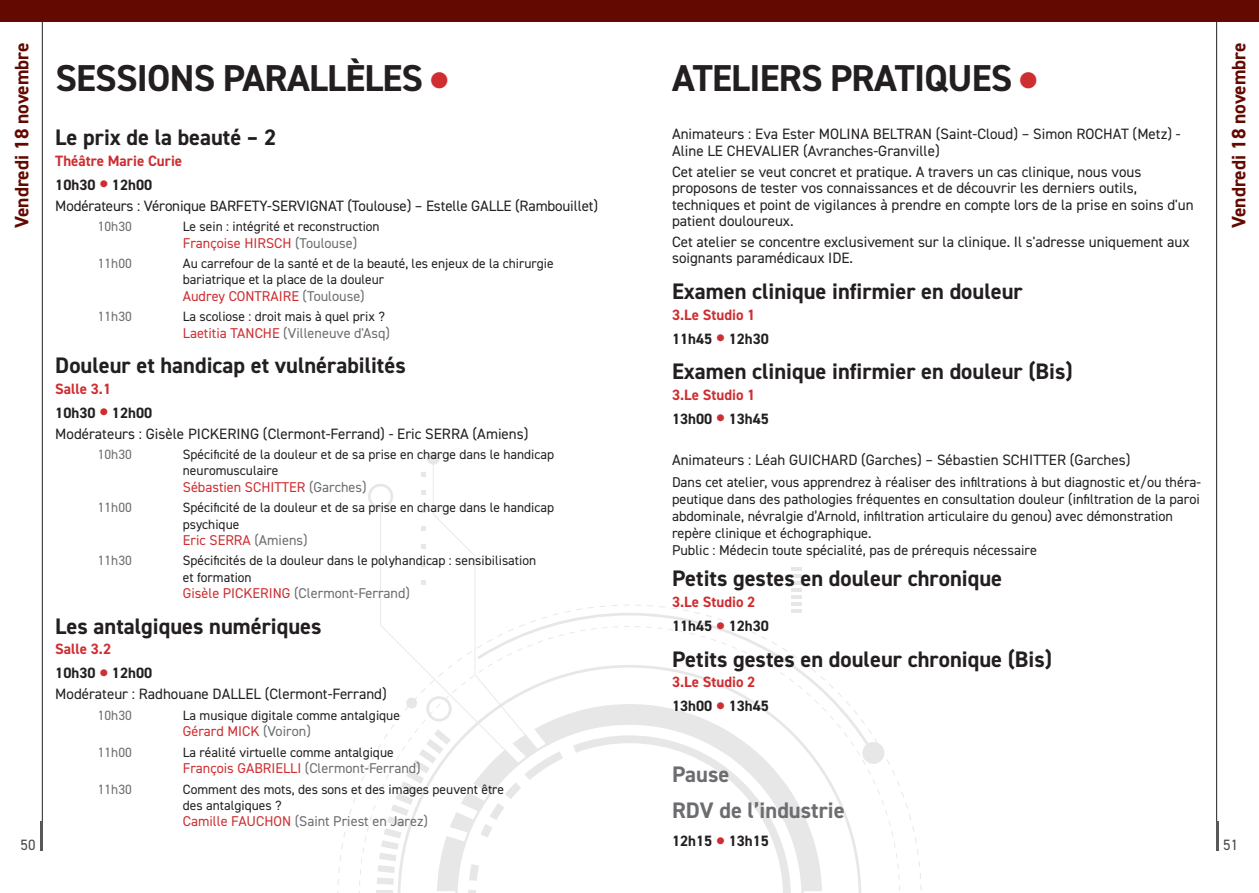
<style>
.page{position:relative;width:1259px;height:893px;background:#fff}
.page>*{position:absolute;margin:0;border:0;box-sizing:border-box;transform-origin:0 0}
.t1{font:700 37.5px "DIN2014";letter-spacing:-.02em;color:#231f20}
.t2{font:700 22.5px "DIN2014";color:#231f20}
.t3{font:700 22.5px/35.5px "DIN2014";color:#6c6d70}
.t4{font:700 19.5px "DIN2014";color:#640901}
.t5{font:15px/16.5px "DIN2014";color:#231f20}
.t6{font:700 15px/24px "DIN2014";color:#ce2e31}
.t7{font:700 15px/24px "DIN2014";color:#231f20}
.t8{font:15px "DIN2014";color:#4b4c4d}
.t9{font:14.25px/17.1px "DIN2014";color:#231f20}
.t10{font:14.25px "DIN2014";color:#6c6d70}
.t11{font:14.25px "DIN2014";color:#ce2e31}
.t12{font:13.5px/16.2px "DIN2014";color:#231f20}
.t13{font:13.5px "DIN2014";color:#6c6d70}
.s1{color:#ce2e31}
.s2{color:#231f20}
.s3{font-size:30px}
.s4{color:#6c6d70}
.s5{font-size:30px;color:#ce2e31}
</style>
<div class="page">
<hr style="left:1216px;top:0;width:1px;height:850px;background:#231f20">
<hr style="left:1216px;top:821px;width:3px;height:29px;background:#57585a">
<hr style="left:42px;top:0;width:1px;height:850px;background:#231f20">
<hr style="left:40px;top:821px;width:3px;height:29px;background:#57585a">
<div style="left:0;top:0;width:1259px;height:21px;background:#640901"></div>
<svg style="left:337px;top:605px;width:584px;height:288px"></svg>
<div style="left:427px;top:452px;width:13px;height:13px;background:#e7e7e7;border-radius:50%"></div>
<div style="left:862px;top:742px;width:22px;height:22px;background:#e7e7e7;border-radius:50%"></div>
<svg style="left:791px;top:567px;width:11px;height:45px"></svg>
<svg style="left:563px;top:704px;width:259px;height:187px"></svg>
<svg style="left:368px;top:465px;width:195px;height:428px"></svg>
<h3 class="t4" style="left:9px;top:228px;width:187px;rotate:-90deg">Vendredi 18 novembre</h3>
<h3 class="t4" style="left:1225px;top:228px;width:187px;rotate:-90deg">Vendredi 18 novembre</h3>
<h1 class="t1" style="left:55px;top:53px;width:394px">SESSIONS PARALLÈLES <span class="s1">●</span></h1>
<h2 class="t2" style="left:55px;top:122px;width:222px">Le prix de la beauté – 2</h2>
<p class="t6" style="left:55px;top:148px;width:128px">Théâtre Marie Curie<br><span class="s2">10h30</span> <span class="s3">•</span> <span class="s2">12h00</span></p>
<p class="t5" style="left:55px;top:197px;width:544px">Modérateurs : Véronique BARFETY-SERVIGNAT (Toulouse) – Estelle GALLE (Rambouillet)</p>
<p class="t13" style="left:98px;top:218px;width:36px">10h30</p>
<p class="t12" style="left:183px;top:218px;width:198px">Le sein : intégrité et reconstruction</p>
<p class="t11" style="left:183px;top:234px;width:176px">Françoise HIRSCH <span class="s4">(Toulouse)</span></p>
<p class="t13" style="left:98px;top:255px;width:36px">11h00</p>
<p class="t12" style="left:183px;top:255px;width:372px">Au carrefour de la santé et de la beauté, les enjeux de la chirurgie bariatrique et la place de la douleur</p>
<p class="t11" style="left:183px;top:287px;width:183px">Audrey CONTRAIRE <span class="s4">(Toulouse)</span></p>
<p class="t13" style="left:98px;top:308px;width:36px">11h30</p>
<p class="t12" style="left:183px;top:308px;width:203px">La scoliose : droit mais à quel prix ?</p>
<p class="t10" style="left:183px;top:324px;width:209px"><span class="s1">Laetitia TANCHE</span> (Villeneuve d'Asq)</p>
<h2 class="t2" style="left:55px;top:350px;width:352px">Douleur et handicap et vulnérabilités</h2>
<p class="t7" style="left:55px;top:377px;width:98px"><span class="s1">Salle 3.1<br></span>10h30 <span class="s5">•</span> 12h00</p>
<p class="t5" style="left:55px;top:425px;width:475px">Modérateurs : Gisèle PICKERING (Clermont-Ferrand) - Eric SERRA (Amiens)</p>
<p class="t13" style="left:98px;top:446px;width:36px">10h30</p>
<p class="t12" style="left:183px;top:446px;width:373px">Spécificité de la douleur et de sa prise en charge dans le handicap neuromusculaire</p>
<p class="t11" style="left:183px;top:478px;width:185px">Sébastien SCHITTER <span class="s4">(Garches)</span></p>
<p class="t13" style="left:98px;top:499px;width:36px">11h00</p>
<p class="t12" style="left:183px;top:499px;width:373px">Spécificité de la douleur et de sa prise en charge dans le handicap psychique</p>
<p class="t11" style="left:183px;top:531px;width:126px">Eric SERRA <span class="s4">(Amiens)</span></p>
<p class="t13" style="left:98px;top:552px;width:36px">11h30</p>
<p class="t12" style="left:183px;top:552px;width:355px">Spécificités de la douleur dans le polyhandicap : sensibilisation et formation</p>
<p class="t10" style="left:183px;top:584px;width:229px"><span class="s1">Gisèle PICKERING</span> (Clermont-Ferrand)</p>
<h2 class="t2" style="left:55px;top:611px;width:268px">Les antalgiques numériques</h2>
<p class="t7" style="left:55px;top:637px;width:98px"><span class="s1">Salle 3.2<br></span>10h30 <span class="s5">•</span> 12h00</p>
<p class="t5" style="left:55px;top:685px;width:333px">Modérateur : Radhouane DALLEL (Clermont-Ferrand)</p>
<p class="t13" style="left:98px;top:706px;width:36px">10h30</p>
<p class="t12" style="left:183px;top:707px;width:219px">La musique digitale comme antalgique</p>
<p class="t11" style="left:183px;top:722px;width:129px">Gérard MICK <span class="s4">(Voiron)</span></p>
<p class="t13" style="left:98px;top:743px;width:36px">11h00</p>
<p class="t12" style="left:183px;top:744px;width:212px">La réalité virtuelle comme antalgique</p>
<p class="t10" style="left:183px;top:759px;width:239px"><span class="s1">François GABRIELLI</span> (Clermont-Ferrand)</p>
<p class="t13" style="left:98px;top:780px;width:36px">11h30</p>
<p class="t12" style="left:183px;top:780px;width:323px">Comment des mots, des sons et des images peuvent être des antalgiques ?</p>
<p class="t10" style="left:183px;top:812px;width:247px"><span class="s1">Camille FAUCHON</span> (Saint Priest en Jarez)</p>
<h1 class="t1" style="left:672px;top:53px;width:367px">ATELIERS PRATIQUES <span class="s1">●</span></h1>
<p class="t5" style="left:672px;top:126px;width:510px">Animateurs : Eva Ester MOLINA BELTRAN (Saint-Cloud) – Simon ROCHAT (Metz) -<br>Aline LE CHEVALIER (Avranches-Granville)</p>
<p class="t5" style="left:672px;top:163px;width:523px">Cet atelier se veut concret et pratique. A travers un cas clinique, nous vous proposons de tester vos connaissances et de découvrir les derniers outils, techniques et point de vigilances à prendre en compte lors de la prise en soins d'un patient douloureux.</p>
<p class="t5" style="left:672px;top:233px;width:519px">Cet atelier se concentre exclusivement sur la clinique. Il s'adresse uniquement aux soignants paramédicaux IDE.</p>
<h2 class="t2" style="left:672px;top:276px;width:352px">Examen clinique infirmier en douleur</h2>
<p class="t6" style="left:672px;top:302px;width:98px">3.Le Studio 1<br><span class="s2">11h45</span> <span class="s3">•</span> <span class="s2">12h30</span></p>
<h2 class="t2" style="left:672px;top:356px;width:402px">Examen clinique infirmier en douleur (Bis)</h2>
<p class="t6" style="left:672px;top:382px;width:98px">3.Le Studio 1<br><span class="s2">13h00</span> <span class="s3">•</span> <span class="s2">13h45</span></p>
<p class="t5" style="left:672px;top:452px;width:460px">Animateurs : Léah GUICHARD (Garches) – Sébastien SCHITTER (Garches)</p>
<p class="t9" style="left:672px;top:473px;width:530px">Dans cet atelier, vous apprendrez à réaliser des infiltrations à but diagnostic et/ou théra&shy;peutique dans des pathologies fréquentes en consultation douleur (infiltration de la paroi abdominale, névralgie d’Arnold, infiltration articulaire du genou) avec démonstration repère clinique et échographique.<br>Public : Médecin toute spécialité, pas de prérequis nécessaire</p>
<h2 class="t2" style="left:672px;top:564px;width:332px">Petits gestes en douleur chronique</h2>
<p class="t6" style="left:672px;top:590px;width:98px">3.Le Studio 2<br><span class="s2">11h45</span> <span class="s3">•</span> <span class="s2">12h30</span></p>
<h2 class="t2" style="left:672px;top:644px;width:381px">Petits gestes en douleur chronique (Bis)</h2>
<p class="t6" style="left:672px;top:670px;width:98px">3.Le Studio 2<br><span class="s2">13h00</span> <span class="s3">•</span> <span class="s2">13h45</span></p>
<h2 class="t3" style="left:672px;top:756px;width:174px">Pause<br>RDV de l’industrie</h2>
<p class="t7" style="left:672px;top:829px;width:98px">12h15 <span class="s5">•</span> 13h15</p>
<p class="t8" style="left:21px;top:836px;width:16px">50</p>
<p class="t8" style="left:1223px;top:836px;width:16px">51</p>
</div>
